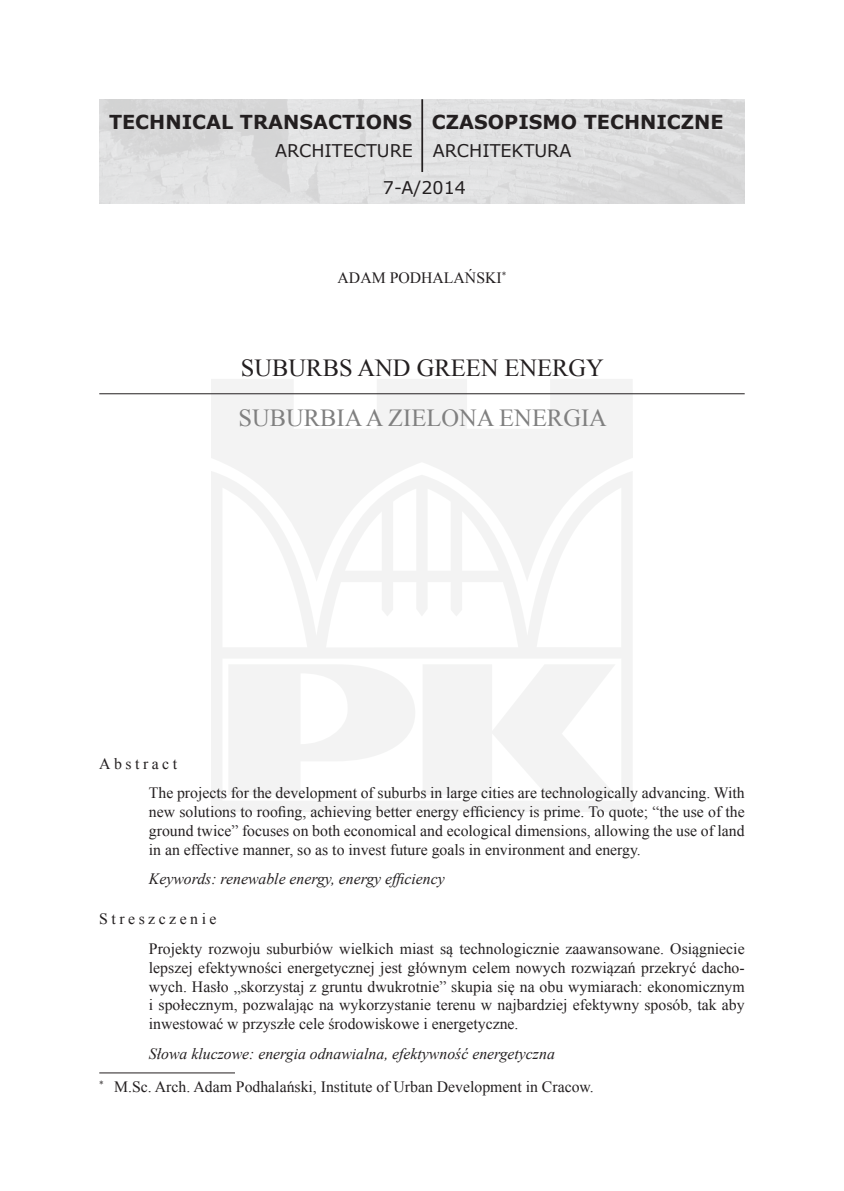
<style>
.page{position:relative;width:844px;height:1191px;background:#fff}
.page>*{position:absolute;margin:0;border:0;box-sizing:border-box;transform-origin:0 0}
.tytul_artukulu_angie{font:24.5px "Times New Roman";color:#808080}
.tytul_artykulu{font:24.5px "Times New Roman";color:#231f20}
.t1{font:700 19.25px "Verdana";color:#231f20}
.t2{font:17.5px "Verdana";color:#231f20}
.streszczenie_tekst{font:15.75px/18.9px "Times New Roman";color:#231f20;text-align:justify}
.slowa_kluczowe{font:italic 15.75px "Times New Roman";color:#231f20}
.przypis_cz{font:15.75px "Times New Roman";color:#231f20}
.streszczenie{font:15.75px "Times New Roman";letter-spacing:.22em;color:#231f20}
.autor{font:15.75px "Times New Roman";color:#231f20}
</style>
<div class="page">
<svg style="left:211px;top:379px;width:421px;height:433px;fill:#f3f3f3"></svg>
<hr style="left:99px;top:1072px;width:136px;height:1px;background:#231f20">
<img style="left:99px;top:99px;width:645px;height:104px">
<hr style="left:421px;top:99px;width:2px;height:73px;background:#231f20">
<hr style="left:99px;top:393px;width:645px;height:1px;background:#231f20">
<p class="t1" style="left:109px;top:108px;width:304px">TECHNICAL TRANSACTIONS</p>
<p class="t2" style="left:275px;top:139px;width:139px">ARCHITECTURE</p>
<p class="t2" style="left:383px;top:176px;width:85px">7-A/2014</p>
<p class="t1" style="left:432px;top:108px;width:293px">CZASOPISMO TECHNICZNE</p>
<p class="t2" style="left:432px;top:139px;width:140px">ARCHITEKTURA</p>
<p class="autor" style="left:337px;top:267px;width:170px">ADAM PODHALAŃSKI<sup>*</sup></p>
<p class="tytul_artykulu" style="left:241px;top:351px;width:364px">SUBURBS AND GREEN ENERGY</p>
<p class="tytul_artukulu_angie" style="left:238px;top:401px;width:370px">SUBURBIA A ZIELONA ENERGIA</p>
<p class="streszczenie" style="left:99px;top:753px;width:79px">Abstract</p>
<p class="streszczenie_tekst" style="left:149px;top:783px;width:597px">The projects for the development of suburbs in large cities are technologically advancing. With new solutions to roofing, achieving better energy efficiency is prime. To quote; “the use of the ground twice” focuses on both economical and ecological dimensions, allowing the use of land in an effective manner, so as to invest future goals in environment and energy.</p>
<p class="slowa_kluczowe" style="left:149px;top:868px;width:297px">Keywords: renewable energy, energy efficiency</p>
<p class="streszczenie" style="left:99px;top:908px;width:119px">Streszczenie</p>
<p class="streszczenie_tekst" style="left:149px;top:938px;width:597px">Projekty rozwoju suburbiów wielkich miast są technologicznie zaawansowane. Osiągniecie lepszej efektywności energetycznej jest głównym celem nowych rozwiązań przekryć dacho&shy;wych. Hasło „skorzystaj z gruntu dwukrotnie” skupia się na obu wymiarach: ekonomicznym i społecznym, pozwalając na wykorzystanie terenu w najbardziej efektywny sposób, tak aby inwestować w przyszłe cele środowiskowe i energetyczne.</p>
<p class="slowa_kluczowe" style="left:149px;top:1042px;width:407px">Słowa kluczowe: energia odnawialna, efektywność energetyczna</p>
<p class="przypis_cz" style="left:99px;top:1076px;width:496px"><sup>*</sup> M.Sc. Arch. Adam Podhalański, Institute of Urban Development in Cracow.</p>
</div>
